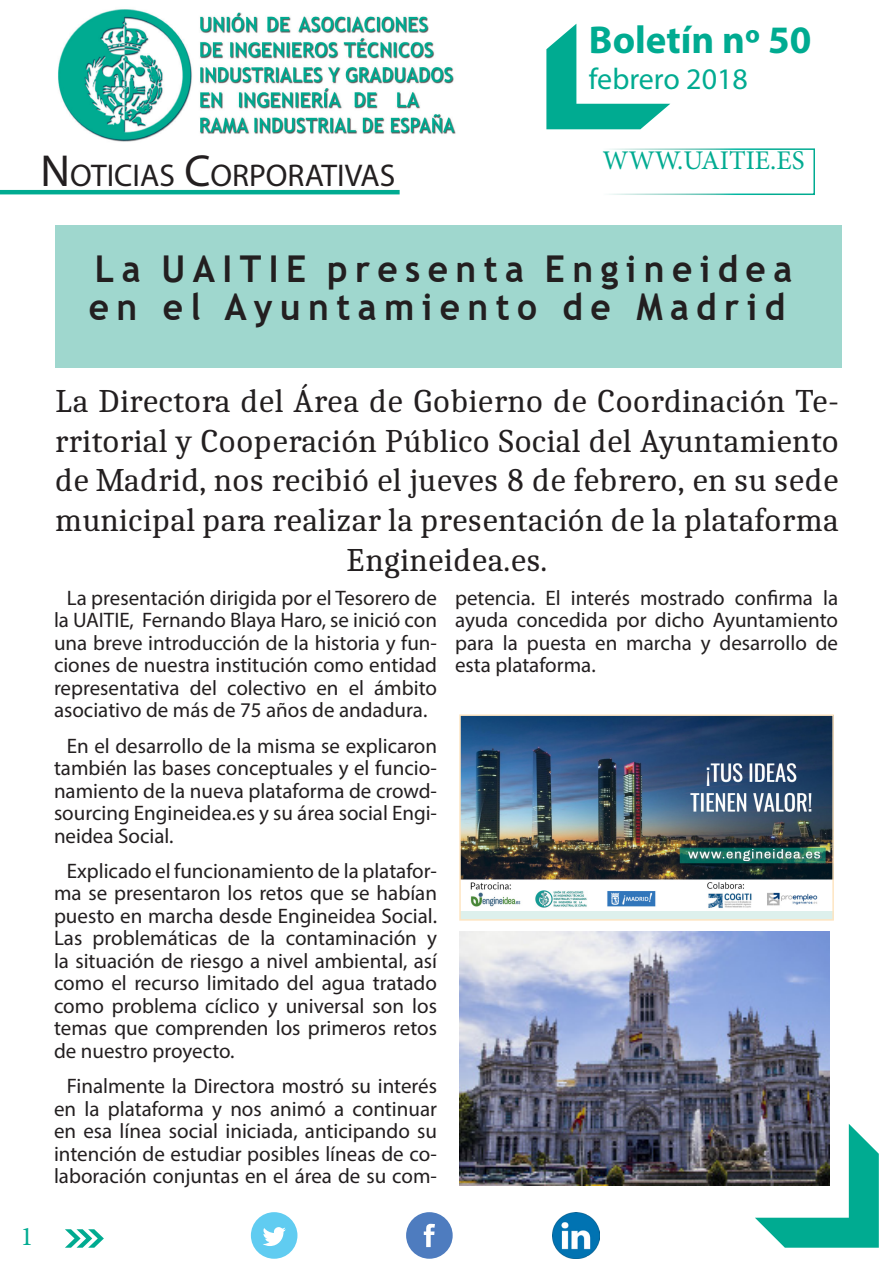
<style>
.page{position:relative;width:893px;height:1263px;background:#fff}
.page>*{position:absolute;margin:0;border:0;box-sizing:border-box;transform-origin:0 0}
.t1{font:700 39px "Myriad Pro";color:#00ab91}
.CUERPO_NOTICIA{font:700 36.9px/37.5px "Trebuchet MS";letter-spacing:.21em;color:#231f20;scale:.96 1}
.t2{font:33px/39.6px "Caladea";color:#231f20;text-align:center}
.TITULOS_APARTADOS{font:31.5px "Myriad Pro";color:#231f20}
.t3{font:30px "Myriad Pro";color:#00ab91}
.t4{font:27px "Minion Pro";color:#00ab91}
.CUERPO_NOTICIA-2{font:21px/22.5px "Myriad Pro";color:#231f20;text-align:justify}
.s1{font-size:45px}
</style>
<div class="page">
<svg style="left:65px;top:1229px;width:39px;height:19px"></svg>
<div style="left:406px;top:1212px;width:47px;height:47px;background:#4e7cbf;border-radius:50%"></div>
<svg style="left:424px;top:1224px;width:11px;height:23px"></svg>
<div style="left:251px;top:1212px;width:46px;height:47px;background:#60ccf1;border-radius:50%"></div>
<svg style="left:263px;top:1227px;width:23px;height:19px"></svg>
<img style="left:553px;top:1212px;width:46px;height:47px">
<svg style="left:755px;top:1124px;width:124px;height:124px"></svg>
<svg style="left:546px;top:24px;width:124px;height:105px"></svg>
<div style="left:601px;top:148px;width:214px;height:47px;border:2px solid #fff"></div>
<hr style="left:0;top:190px;width:400px;height:4px;background:#00ab91">
<img style="left:58px;top:9px;width:398px;height:133px">
<div style="left:55px;top:225px;width:787px;height:143px;background:#9fd7ce"></div>
<img style="left:459px;top:931px;width:371px;height:255px">
<div style="left:460px;top:715px;width:373px;height:205px;background:#ddf0ec"></div>
<img style="left:462px;top:717px;width:369px;height:193px">
<div style="left:459px;top:714px;width:375px;height:207px;border:2px solid #fee5c1"></div>
<p class="TITULOS_APARTADOS" style="left:41px;top:156px;width:356px"><span class="s1">N</span>OTICIAS <span class="s1">C</span>ORPORATIVAS</p>
<p class="t1" style="left:589px;top:14px;width:224px">Boletín nº 50</p>
<p class="t3" style="left:589px;top:60px;width:160px">febrero 2018</p>
<p class="t4" style="left:602px;top:142px;width:204px">WWW.UAITIE.ES</p>
<p class="t4" style="left:21px;top:1218px;width:14px">1</p>
<p class="CUERPO_NOTICIA" style="left:89px;top:250px;width:734px">La UAITIE presenta Engineidea en el Ayuntamiento de Madrid</p>
<p class="t2" style="left:55px;top:381px;width:786px">La Directora del Área de Gobierno de Coordinación Te&shy;rritorial y Cooperación Público Social del Ayuntamiento de Madrid, nos recibió el jueves 8 de febrero, en su sede municipal para realizar la presentación de la plataforma Engineidea.es.</p>
<p class="CUERPO_NOTICIA-2" style="left:54px;top:586px;width:385px;text-indent:13px">La presentación dirigida por el Tesorero de la UAITIE, Fernando Blaya Haro, se inició con una breve introducción de la historia y fun&shy;ciones de nuestra institución como entidad representativa del colectivo en el ámbito asociativo de más de 75 años de andadura.</p>
<p class="CUERPO_NOTICIA-2" style="left:54px;top:734px;width:385px;text-indent:13px">En el desarrollo de la misma se explicaron también las bases conceptuales y el funcio&shy;namiento de la nueva plataforma de crowd&shy;sourcing Engineidea.es y su área social Engi&shy;neidea Social.</p>
<p class="CUERPO_NOTICIA-2" style="left:54px;top:859px;width:385px;text-indent:13px">Explicado el funcionamiento de la platafor&shy;ma se presentaron los retos que se habían puesto en marcha desde Engineidea Social.<br>Las problemáticas de la contaminación y la situación de riesgo a nivel ambiental, así como el recurso limitado del agua tratado como problema cíclico y universal son los temas que comprenden los primeros retos de nuestro proyecto.</p>
<p class="CUERPO_NOTICIA-2" style="left:54px;top:1074px;width:385px;text-indent:13px">Finalmente la Directora mostró su interés en la plataforma y nos animó a continuar en esa línea social iniciada, anticipando su intención de estudiar posibles líneas de co&shy;laboración conjuntas en el área de su com-</p>
<p class="CUERPO_NOTICIA-2" style="left:455px;top:586px;width:385px">petencia. El interés mostrado confirma la ayuda concedida por dicho Ayuntamiento para la puesta en marcha y desarrollo de esta plataforma.</p>
</div>
